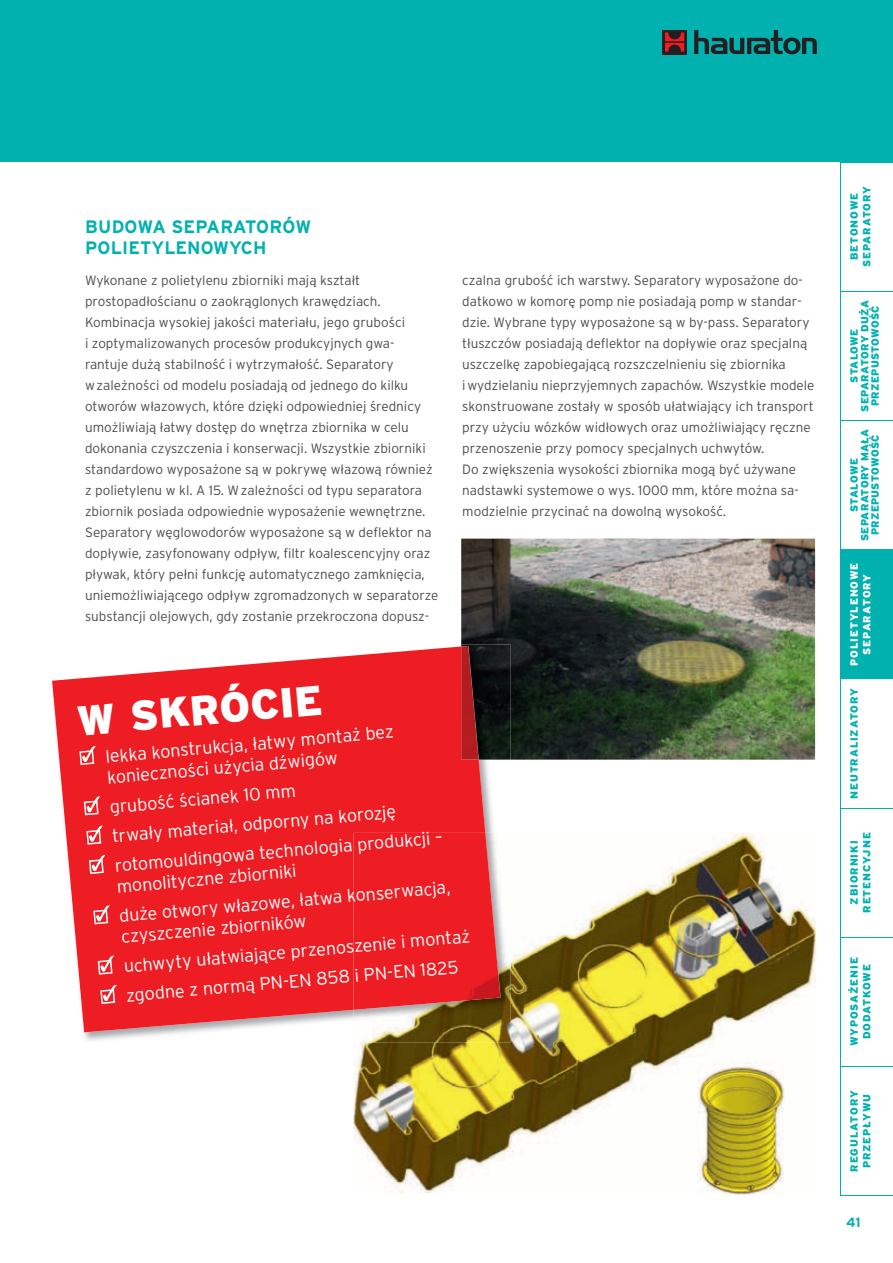
<style>
.page{position:relative;width:893px;height:1263px;background:#fff}
.page>*{position:absolute;margin:0;border:0;box-sizing:border-box;transform-origin:0 0}
.t1{font:900 42px "Interstate Pl";color:#fff}
.t2{font:300 18px/29.5px "Interstate Pl";color:#fff}
.t3{font:700 18px/21.6px "Interstate Pl";color:#00b1b0}
.t4{font:300 13.5px/21px "Interstate Pl";color:#4b4c4d}
.t5{font:700 13.5px "Interstate Pl";color:#00b1b0}
.t6{font:900 10.5px/10.5px "Interstate Pl";letter-spacing:.025em;color:#00b1b0;text-align:center}
.t7{font:900 10.5px/12.6px "Interstate Pl";letter-spacing:.08em;color:#00b1b0;text-align:center}
.t8{font:900 10.5px/12.6px "Interstate Pl";letter-spacing:.075em;color:#00b1b0;text-align:center}
.t9{font:900 10.5px/12.6px "Interstate Pl";letter-spacing:.085em;color:#fff;text-align:center}
.t10{font:900 10.5px/12.6px "Interstate Pl";letter-spacing:.085em;color:#00b1b0;text-align:center}
</style>
<div class="page">
<div style="left:0;top:0;width:893px;height:162px;background:#00b1b0"></div>
<svg style="left:662px;top:30px;width:25px;height:24px"></svg>
<svg style="left:665px;top:32px;width:19px;height:20px"></svg>
<svg style="left:694px;top:30px;width:123px;height:24px"></svg>
<img style="left:354px;top:833px;width:462px;height:360px">
<img style="left:697px;top:1062px;width:88px;height:133px">
<img style="left:461px;top:539px;width:354px;height:221px">
<div style="left:840px;top:550px;width:53px;height:129px;background:#00b1b0"></div>
<hr style="left:840px;top:1066px;width:1px;height:130px;background:#00b1b0">
<hr style="left:840px;top:1195px;width:53px;height:1px;background:#00b1b0">
<hr style="left:840px;top:162px;width:1px;height:904px;background:#00b1b0">
<hr style="left:840px;top:162px;width:53px;height:1px;background:#00b1b0">
<hr style="left:840px;top:1066px;width:53px;height:1px;background:#00b1b0">
<hr style="left:840px;top:937px;width:53px;height:1px;background:#00b1b0">
<hr style="left:840px;top:808px;width:53px;height:1px;background:#00b1b0">
<hr style="left:840px;top:679px;width:53px;height:1px;background:#00b1b0">
<hr style="left:840px;top:549px;width:53px;height:1px;background:#00b1b0">
<hr style="left:840px;top:420px;width:53px;height:1px;background:#00b1b0">
<hr style="left:840px;top:291px;width:53px;height:1px;background:#00b1b0">
<img style="left:83px;top:646px;width:411px;height:395px">
<img style="left:354px;top:833px;width:157px;height:209px">
<img style="left:461px;top:644px;width:50px;height:116px">
<img style="left:500px;top:833px;width:1px;height:165px">
<svg style="left:52px;top:647px;width:433px;height:385px;background:#ec383c"></svg>
<img style="left:354px;top:833px;width:146px;height:177px">
<img style="left:461px;top:646px;width:18px;height:114px">
<svg style="left:79px;top:746px;width:17px;height:19px"></svg>
<svg style="left:84px;top:796px;width:16px;height:19px"></svg>
<svg style="left:86px;top:826px;width:17px;height:19px"></svg>
<svg style="left:89px;top:855px;width:16px;height:19px"></svg>
<svg style="left:93px;top:905px;width:17px;height:19px"></svg>
<svg style="left:98px;top:956px;width:16px;height:19px"></svg>
<svg style="left:100px;top:985px;width:17px;height:19px"></svg>
<h2 class="t3" style="left:85px;top:217px;width:228px">BUDOWA SEPARATORÓW<br>POLIETYLENOWYCH</h2>
<p class="t4" style="left:85px;top:271px;width:355px">Wykonane z polietylenu zbiorniki mają kształt prostopadłościanu o zaokrąglonych krawędziach.<br>Kombinacja wysokiej jakości materiału, jego grubości<br>i zoptymalizowanych procesów produkcyjnych gwa&shy;rantuje dużą stabilność i wytrzymałość. Separatory<br>w zależności od modelu posiadają od jednego do kilku otworów włazowych, które dzięki odpowiedniej średnicy umożliwiają łatwy dostęp do wnętrza zbiornika w celu dokonania czyszczenia i konserwacji. Wszystkie zbiorniki standardowo wyposażone są w pokrywę włazową również z polietylenu w kl. A 15. W zależności od typu separatora zbiornik posiada odpowiednie wyposażenie wewnętrzne.<br>Separatory węglowodorów wyposażone są w deflektor na dopływie, zasyfonowany odpływ, filtr koalescencyjny oraz pływak, który pełni funkcję automatycznego zamknięcia, uniemożliwiającego odpływ zgromadzonych w separatorze substancji olejowych, gdy zostanie przekroczona dopusz-</p>
<p class="t4" style="left:462px;top:271px;width:354px">czalna grubość ich warstwy. Separatory wyposażone do&shy;datkowo w komorę pomp nie posiadają pomp w standar&shy;dzie. Wybrane typy wyposażone są w by-pass. Separatory tłuszczów posiadają deflektor na dopływie oraz specjalną uszczelkę zapobiegającą rozszczelnieniu się zbiornika<br>i wydzielaniu nieprzyjemnych zapachów. Wszystkie modele skonstruowane zostały w sposób ułatwiający ich transport przy użyciu wózków widłowych oraz umożliwiający ręczne przenoszenie przy pomocy specjalnych uchwytów.<br>Do zwiększenia wysokości zbiornika mogą być używane nadstawki systemowe o wys. 1000 mm, które można sa&shy;modzielnie przycinać na dowolną wysokość.</p>
<h1 class="t1" style="left:76px;top:706px;width:248px;rotate:-5deg">W SKRÓCIE</h1>
<h2 class="t2" style="left:105px;top:747px;width:291px;line-height:21px;rotate:-5deg">lekka konstrukcja, łatwy montaż bez konieczności użycia dźwigów</h2>
<h2 class="t2" style="left:109px;top:793px;width:330px;rotate:-5deg">grubość ścianek 10 mm<br>trwały materiał, odporny na korozję rotomouldingowa technologia produkcji –</h2>
<h2 class="t2" style="left:116px;top:873px;width:334px;rotate:-5deg">monolityczne zbiorniki<br>duże otwory włazowe, łatwa konserwacja,</h2>
<h2 class="t2" style="left:120px;top:923px;width:349px;rotate:-5deg">czyszczenie zbiorników<br>uchwyty ułatwiające przenoszenie i montaż zgodne z normą PN-EN 858 i PN-EN 1825</h2>
<p class="t7" style="left:849px;top:267px;width:83px;rotate:-90deg">BETONOWE<br>SEPARATORY</p>
<p class="t6" style="left:850px;top:412px;width:113px;rotate:-90deg">STALOWE<br>SEPARATORY DUŻA<br>PRZEPUSTOWOŚĆ</p>
<p class="t6" style="left:850px;top:541px;width:114px;rotate:-90deg">STALOWE<br>SEPARATORY MAŁA<br>PRZEPUSTOWOŚĆ</p>
<p class="t9" style="left:849px;top:666px;width:104px;rotate:-90deg">POLIETYLENOWE<br>SEPARATORY</p>
<p class="t8" style="left:849px;top:799px;width:112px;rotate:-90deg">NEUTRALIZATORY</p>
<p class="t10" style="left:849px;top:913px;width:82px;rotate:-90deg">ZBIORNIKI<br>RETENCYJNE</p>
<p class="t7" style="left:849px;top:1046px;width:91px;rotate:-90deg">WYPOSAŻENIE<br>DODATKOWE</p>
<p class="t8" style="left:849px;top:1172px;width:83px;rotate:-90deg">REGULATORY<br>PRZEPŁYWU</p>
<p class="t5" style="left:846px;top:1217px;width:16px">41</p>
</div>
